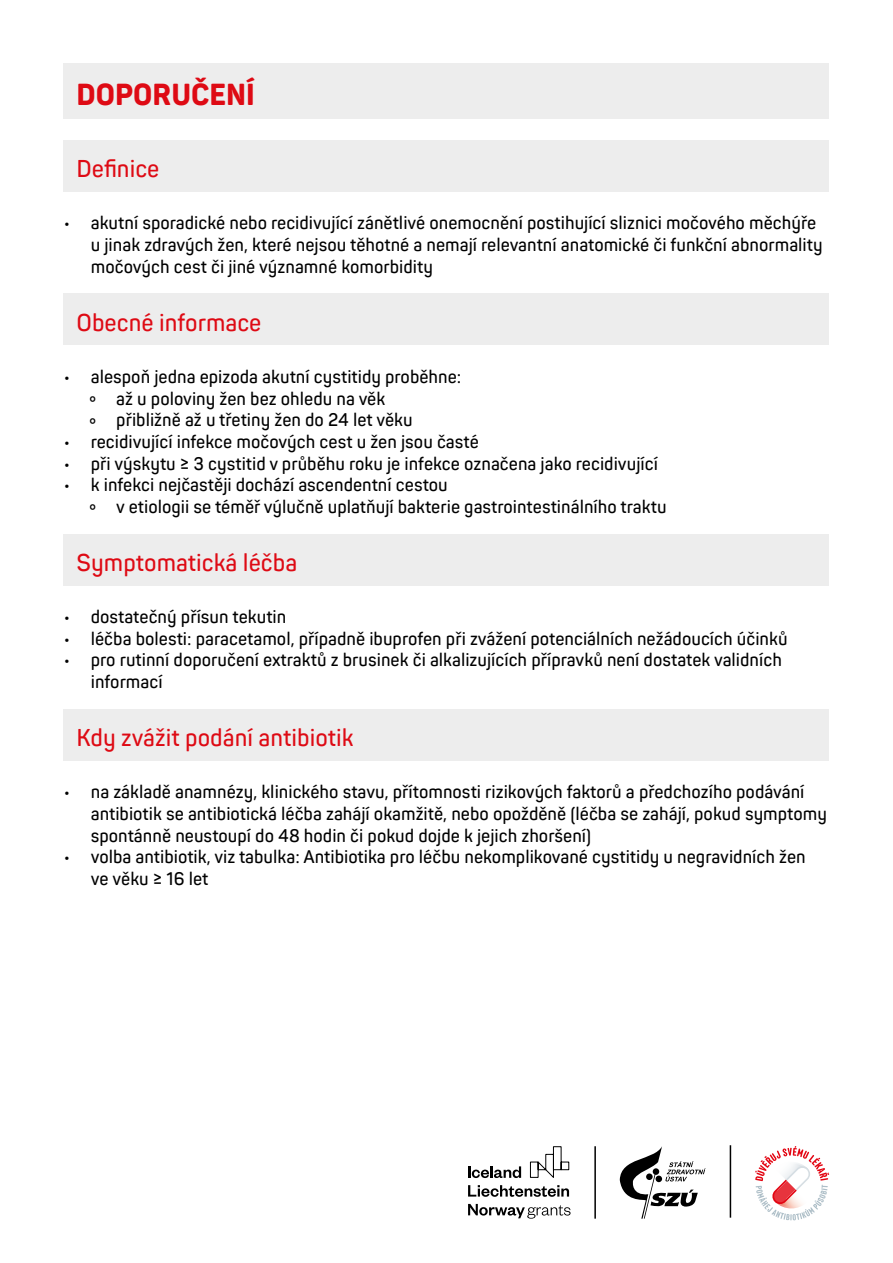
<style>
.page{position:relative;width:893px;height:1263px;background:#fff}
.page>*{position:absolute;margin:0;border:0;box-sizing:border-box;transform-origin:0 0}
.t1{font:800 30px "Panton Narrow";color:#de0a14}
.t2{font:600 24px "Panton Narrow";color:#de0a14}
.t3{font:600 18px/21.6px "Panton Narrow";color:#000}
</style>
<div class="page">
<hr style="left:594px;top:1146px;width:2px;height:73px;background:#000">
<svg style="left:529px;top:1146px;width:41px;height:32px"></svg>
<svg style="left:468px;top:1166px;width:53px;height:12px"></svg>
<svg style="left:468px;top:1185px;width:101px;height:12px"></svg>
<svg style="left:468px;top:1204px;width:102px;height:15px"></svg>
<svg style="left:620px;top:1146px;width:86px;height:73px"></svg>
<svg style="left:755px;top:1146px;width:74px;height:74px"></svg>
<hr style="left:730px;top:1145px;width:1px;height:73px;background:#000">
<div style="left:64px;top:64px;width:765px;height:55px;background:#ededed"></div>
<div style="left:64px;top:140px;width:765px;height:51px;background:#ededed"></div>
<div style="left:64px;top:294px;width:765px;height:51px;background:#ededed"></div>
<div style="left:64px;top:534px;width:765px;height:51px;background:#ededed"></div>
<div style="left:64px;top:709px;width:765px;height:51px;background:#ededed"></div>
<h1 class="t1" style="left:77px;top:76px;width:180px">DOPORUČENÍ</h1>
<h2 class="t2" style="left:77px;top:154px;width:84px">Definice</h2>
<p class="t3" style="left:91px;top:212px;width:733px;text-indent:-27px">• akutní sporadické nebo recidivující zánětlivé onemocnění postihující sliznici močového měchýře u jinak zdravých žen, které nejsou těhotné a nemají relevantní anatomické či funkční abnormality močových cest či jiné významné komorbidity</p>
<h2 class="t2" style="left:77px;top:307px;width:186px">Obecné informace</h2>
<p class="t3" style="left:89px;top:366px;width:374px;text-indent:-26px">• alespoň jedna epizoda akutní cystitidy proběhne: ° až u poloviny žen bez ohledu na věk<br>° přibližně až u třetiny žen do 24 let věku</p>
<p class="t3" style="left:64px;top:431px;width:417px">• recidivující infekce močových cest u žen jsou časté</p>
<p class="t3" style="left:64px;top:452px;width:596px">• při výskytu ≥ 3 cystitid v průběhu roku je infekce označena jako recidivující</p>
<p class="t3" style="left:89px;top:474px;width:579px;text-indent:-26px">• k infekci nejčastěji dochází ascendentní cestou<br>° v etiologii se téměř výlučně uplatňují bakterie gastrointestinálního traktu</p>
<h2 class="t2" style="left:77px;top:547px;width:222px">Symptomatická léčba</h2>
<p class="t3" style="left:64px;top:606px;width:224px">• dostatečný přísun tekutin</p>
<p class="t3" style="left:64px;top:627px;width:725px">• léčba bolesti: paracetamol, případně ibuprofen při zvážení potenciálních nežádoucích účinků</p>
<p class="t3" style="left:91px;top:649px;width:693px;text-indent:-27px">• pro rutinní doporučení extraktů z brusinek či alkalizujících přípravků není dostatek validních informací</p>
<h2 class="t2" style="left:77px;top:722px;width:279px">Kdy zvážit podání antibiotik</h2>
<p class="t3" style="left:91px;top:781px;width:738px;text-indent:-27px">• na základě anamnézy, klinického stavu, přítomnosti rizikových faktorů a předchozího podávání antibiotik se antibiotická léčba zahájí okamžitě, nebo opožděně (léčba se zahájí, pokud symptomy spontánně neustoupí do 48 hodin či pokud dojde k jejich zhoršení)</p>
<p class="t3" style="left:91px;top:846px;width:716px;text-indent:-27px">• volba antibiotik, viz tabulka: Antibiotika pro léčbu nekomplikované cystitidy u negravidních žen ve věku ≥ 16 let</p>
</div>
